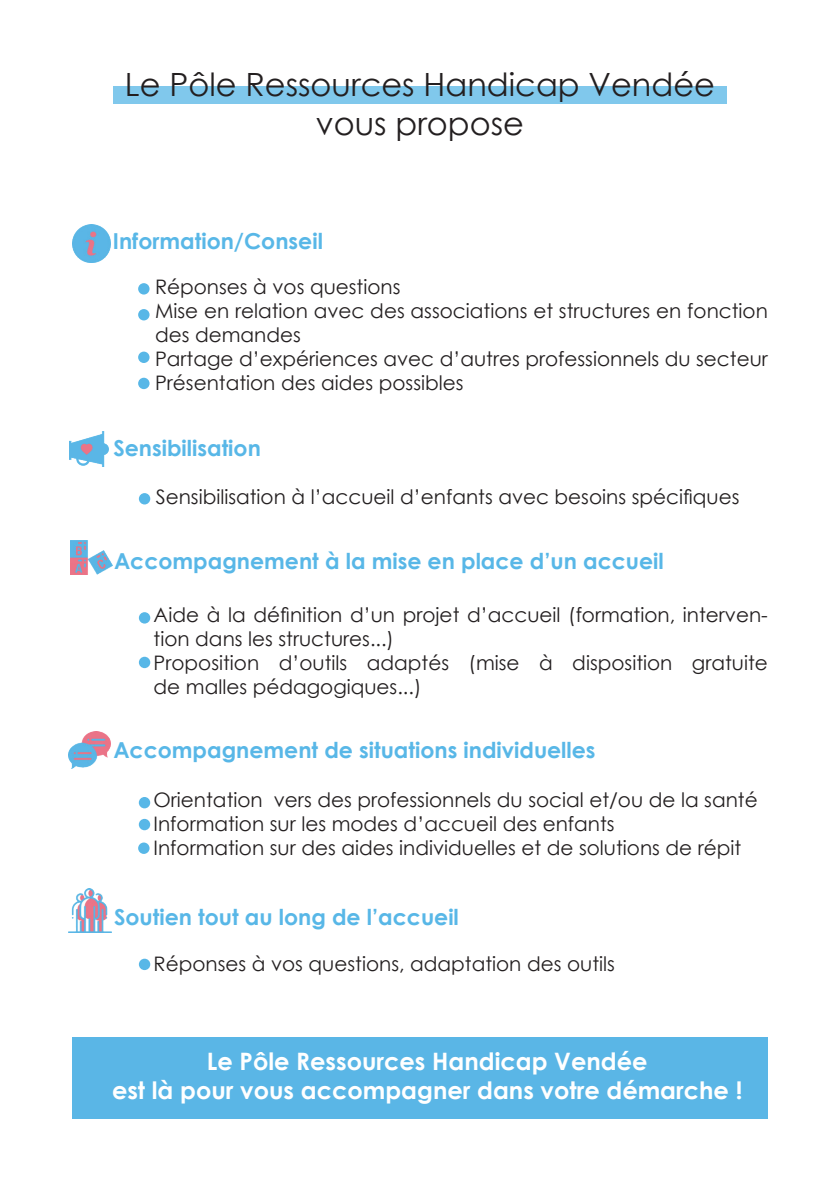
<style>
.page{position:relative;width:840px;height:1191px;background:#fff}
.page>*{position:absolute;margin:0;border:0;box-sizing:border-box;transform-origin:0 0}
.t1{font:32px/38.4px "Century Gothic";color:#231f20;text-align:center}
.t2{font:700 24px/28.8px "Century Gothic";color:#fff;text-align:center}
.t3{font:700 22px "Century Gothic";color:#58b7e7}
.t4{font:20px/24px "Century Gothic";color:#231f20}
</style>
<div class="page">
<div style="left:72px;top:1037px;width:695px;height:82px;background:#5ab6e6"></div>
<div style="left:113px;top:86px;width:613px;height:17px;background:#80c8ec"></div>
<div style="left:138px;top:283px;width:11px;height:11px;background:#58b7e7;border-radius:50%"></div>
<div style="left:138px;top:309px;width:11px;height:11px;background:#58b7e7;border-radius:50%"></div>
<div style="left:138px;top:351px;width:11px;height:12px;background:#58b7e7;border-radius:50%"></div>
<div style="left:138px;top:378px;width:11px;height:11px;background:#58b7e7;border-radius:50%"></div>
<img style="left:72px;top:224px;width:38px;height:38px">
<img style="left:69px;top:432px;width:39px;height:34px">
<img style="left:69px;top:888px;width:42px;height:44px">
<img style="left:71px;top:540px;width:41px;height:35px">
<img style="left:69px;top:732px;width:42px;height:37px">
<div style="left:139px;top:493px;width:11px;height:11px;background:#58b7e7;border-radius:50%"></div>
<div style="left:139px;top:612px;width:11px;height:11px;background:#58b7e7;border-radius:50%"></div>
<div style="left:139px;top:657px;width:11px;height:11px;background:#58b7e7;border-radius:50%"></div>
<div style="left:139px;top:958px;width:11px;height:12px;background:#58b7e7;border-radius:50%"></div>
<div style="left:139px;top:797px;width:11px;height:11px;background:#58b7e7;border-radius:50%"></div>
<div style="left:139px;top:819px;width:11px;height:11px;background:#58b7e7;border-radius:50%"></div>
<div style="left:138px;top:842px;width:11px;height:12px;background:#58b7e7;border-radius:50%"></div>
<h1 class="t1" style="left:125px;top:65px;width:591px">Le Pôle Ressources Handicap Vendée vous propose</h1>
<p class="t3" style="left:113px;top:225px;width:211px">Information/Conseil</p>
<p class="t4" style="left:155px;top:274px;width:614px">Réponses à vos questions<br>Mise en relation avec des associations et structures en fonction des demandes<br>Partage d’expériences avec d’autres professionnels du secteur Présentation des aides possibles</p>
<p class="t3" style="left:113px;top:431px;width:149px">Sensibilisation</p>
<p class="t4" style="left:156px;top:485px;width:585px">Sensibilisation à l’accueil d’enfants avec besoins spécifiques</p>
<p class="t3" style="left:114px;top:545px;width:551px">Accompagnement à la mise en place d’un accueil</p>
<p class="t4" style="left:153px;top:602px;width:615px">Aide à la définition d’un projet d’accueil (formation, interven&shy;tion dans les structures...)<br>Proposition d’outils adaptés (mise à disposition gratuite de malles pédagogiques...)</p>
<p class="t3" style="left:113px;top:733px;width:483px">Accompagnement de situations individuelles</p>
<p class="t4" style="left:153px;top:787px;width:605px">Orientation vers des professionnels du social et/ou de la santé<br>Information sur les modes d’accueil des enfants<br>Information sur des aides individuelles et de solutions de répit</p>
<p class="t3" style="left:114px;top:900px;width:346px">Soutien tout au long de l’accueil</p>
<p class="t4" style="left:153px;top:951px;width:462px">Réponses à vos questions, adaptation des outils</p>
<p class="t2" style="left:112px;top:1046px;width:631px">Le Pôle Ressources Handicap Vendée<br>est là pour vous accompagner dans votre démarche !</p>
</div>
